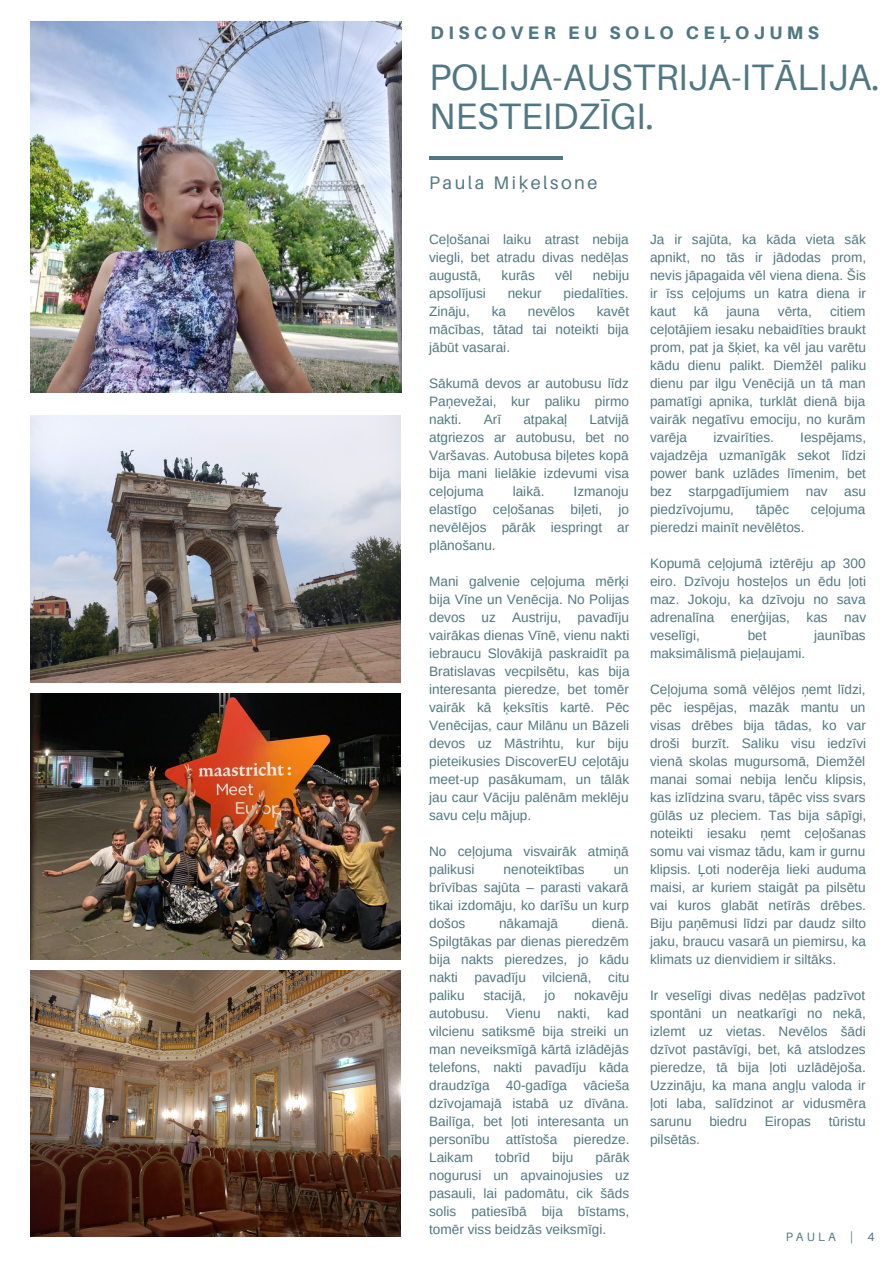
<style>
.page{position:relative;width:893px;height:1264px;background:#fff}
.page>*{position:absolute;margin:0;border:0;box-sizing:border-box;transform-origin:0 0}
.t1{font:36.75px/38.5px "Aileron";color:#517882}
.t2{font:800 18.15px "Aileron";letter-spacing:.25em;color:#517882}
.t3{font:18.15px "Aileron";letter-spacing:.14em;color:#517882}
.t4{font:13.65px/18px "Arimo";color:#517882;text-align:justify}
.t5{font:12.15px "Aileron";letter-spacing:.25em;color:#517882}
</style>
<div class="page">
<hr style="left:429px;top:156px;width:133px;height:4px;background:#517882">
<img style="left:31px;top:416px;width:370px;height:266px">
<img style="left:31px;top:693px;width:370px;height:266px">
<img style="left:31px;top:970px;width:370px;height:266px">
<img style="left:31px;top:22px;width:370px;height:370px">
<h2 class="t2" style="left:430px;top:22px;width:390px">DISCOVER EU SOLO CEĻOJUMS</h2>
<h1 class="t1" style="left:429px;top:57px;width:452px">POLIJA-AUSTRIJA-ITĀLIJA.<br>NESTEIDZĪGI.</h1>
<h2 class="t3" style="left:429px;top:172px;width:170px">Paula Miķelsone</h2>
<p class="t4" style="left:429px;top:230px;width:201px">Ceļošanai laiku atrast nebija viegli, bet atradu divas nedēļas augustā,</p>
<p class="t4" style="left:501px;top:266px;width:35px">kurās</p>
<p class="t4" style="left:555px;top:266px;width:19px">vēl</p>
<p class="t4" style="left:593px;top:266px;width:38px">nebiju</p>
<p class="t4" style="left:429px;top:284px;width:58px">apsolījusi</p>
<p class="t4" style="left:507px;top:284px;width:36px">nekur</p>
<p class="t4" style="left:563px;top:284px;width:67px">piedalīties.</p>
<p class="t4" style="left:429px;top:302px;width:42px">Zināju,</p>
<p class="t4" style="left:491px;top:302px;width:16px">ka</p>
<p class="t4" style="left:528px;top:302px;width:48px">nevēlos</p>
<p class="t4" style="left:429px;top:302px;width:201px;text-indent:167px">kavēt mācības, tātad tai noteikti bija jābūt vasarai.</p>
<p class="t4" style="left:429px;top:374px;width:201px">Sākumā devos ar autobusu līdz Paņevežai, kur paliku pirmo nakti.</p>
<p class="t4" style="left:429px;top:410px;width:201px;text-indent:160px">Latvijā atgriezos ar autobusu, bet no Varšavas. Autobusa biļetes kopā bija mani lielākie izdevumi visa ceļojuma</p>
<p class="t4" style="left:484px;top:410px;width:19px">Arī</p>
<p class="t4" style="left:523px;top:410px;width:45px">atpakaļ</p>
<p class="t4" style="left:429px;top:482px;width:202px;text-indent:144px">Izmanoju elastīgo ceļošanas biļeti, jo nevēlējos pārāk iespringt ar plānošanu.</p>
<p class="t4" style="left:429px;top:572px;width:202px">Mani galvenie ceļojuma mērķi bija Vīne un Venēcija. No Polijas devos uz Austriju, pavadīju vairākas dienas Vīnē, vienu nakti iebraucu Slovākijā paskraidīt pa Bratislavas vecpilsētu, kas bija interesanta pieredze, bet tomēr vairāk kā ķeksītis kartē. Pēc Venēcijas, caur Milānu un Bāzeli devos uz Māstrihtu, kur biju pieteikusies DiscoverEU ceļotāju meet-up pasākumam, un tālāk jau caur Vāciju palēnām meklēju savu ceļu mājup.</p>
<p class="t4" style="left:429px;top:842px;width:201px">No ceļojuma visvairāk atmiņā palikusi</p>
<p class="t4" style="left:512px;top:482px;width:33px">laikā.</p>
<p class="t4" style="left:503px;top:860px;width:82px">nenoteiktības</p>
<p class="t4" style="left:429px;top:860px;width:201px;text-indent:185px">un brīvības sajūta – parasti vakarā tikai izdomāju, ko darīšu un kurp došos</p>
<p class="t4" style="left:429px;top:914px;width:202px;text-indent:162px">dienā.<br>Spilgtākas par dienas pieredzēm bija nakts pieredzes, jo kādu nakti pavadīju vilcienā, citu paliku</p>
<p class="t4" style="left:499px;top:914px;width:61px">nākamajā</p>
<p class="t4" style="left:429px;top:986px;width:202px;text-indent:145px">nokavēju autobusu. Vienu nakti, kad vilcienu satiksmē bija streiki un man neveiksmīgā kārtā izlādējās telefons, nakti pavadīju kāda draudzīga 40-gadīga vācieša dzīvojamajā istabā uz dīvāna.<br>Bailīga, bet ļoti interesanta un personību attīstoša pieredze.<br>Laikam</p>
<p class="t4" style="left:483px;top:986px;width:44px">stacijā,</p>
<p class="t4" style="left:544px;top:986px;width:12px">jo</p>
<p class="t4" style="left:429px;top:1148px;width:202px;text-indent:166px">pārāk nogurusi un apvainojusies uz pasauli, lai padomātu, cik šāds solis patiesībā bija bīstams, tomēr viss beidzās veiksmīgi.</p>
<p class="t4" style="left:495px;top:1148px;width:36px">tobrīd</p>
<p class="t4" style="left:552px;top:1148px;width:23px">biju</p>
<p class="t4" style="left:650px;top:230px;width:218px">Ja ir sajūta, ka kāda vieta sāk apnikt, no tās ir jādodas prom, nevis jāpagaida vēl viena diena. Šis ir īss ceļojums un katra diena ir kaut</p>
<p class="t4" style="left:650px;top:302px;width:218px;text-indent:180px">citiem ceļotājiem iesaku nebaidīties braukt prom, pat ja šķiet, ka vēl jau varētu kādu dienu palikt. Diemžēl paliku dienu par ilgu Venēcijā un tā man pamatīgi apnika, turklāt dienā bija vairāk negatīvu emociju, no kurām varēja</p>
<p class="t4" style="left:693px;top:302px;width:16px">kā</p>
<p class="t4" style="left:726px;top:302px;width:35px">jauna</p>
<p class="t4" style="left:777px;top:302px;width:36px">vērta,</p>
<p class="t4" style="left:650px;top:428px;width:218px;text-indent:150px">Iespējams, vajadzēja uzmanīgāk sekot līdzi power bank uzlādes līmenim, bet bez starpgadījumiem nav asu piedzīvojumu,</p>
<p class="t4" style="left:713px;top:428px;width:62px">izvairīties.</p>
<p class="t4" style="left:755px;top:500px;width:35px">tāpēc</p>
<p class="t4" style="left:810px;top:500px;width:56px">ceļojuma</p>
<p class="t4" style="left:650px;top:518px;width:156px">pieredzi mainīt nevēlētos.</p>
<p class="t4" style="left:650px;top:554px;width:218px">Kopumā ceļojumā iztērēju ap 300 eiro. Dzīvoju hosteļos un ēdu ļoti maz. Jokoju, ka dzīvoju no sava adrenalīna enerģijas, kas nav veselīgi,</p>
<p class="t4" style="left:747px;top:626px;width:20px">bet</p>
<p class="t4" style="left:814px;top:626px;width:53px">jaunības</p>
<p class="t4" style="left:650px;top:644px;width:157px">maksimālismā pieļaujami.</p>
<p class="t4" style="left:650px;top:680px;width:218px">Ceļojuma somā vēlējos ņemt līdzi, pēc iespējas, mazāk mantu un visas drēbes bija tādas, ko var droši burzīt. Saliku visu iedzīvi vienā skolas mugursomā, Diemžēl manai somai nebija lenču klipsis, kas izlīdzina svaru, tāpēc viss svars gūlās uz pleciem. Tas bija sāpīgi, noteikti iesaku ņemt ceļošanas somu vai vismaz tādu, kam ir gurnu klipsis. Ļoti noderēja lieki auduma maisi, ar kuriem staigāt pa pilsētu vai kuros glabāt netīrās drēbes.<br>Biju paņēmusi līdzi par daudz silto jaku, braucu vasarā un piemirsu, ka klimats uz dienvidiem ir siltāks.</p>
<p class="t4" style="left:650px;top:986px;width:217px">Ir veselīgi divas nedēļas padzīvot spontāni un neatkarīgi no nekā, izlemt uz vietas. Nevēlos šādi dzīvot pastāvīgi, bet, kā atslodzes pieredze, tā bija ļoti uzlādējoša.<br>Uzzināju, ka mana angļu valoda ir ļoti laba, salīdzinot ar vidusmēra sarunu</p>
<p class="t4" style="left:709px;top:1112px;width:39px">biedru</p>
<p class="t4" style="left:764px;top:1112px;width:48px">Eiropas</p>
<p class="t4" style="left:828px;top:1112px;width:39px">tūristu</p>
<p class="t4" style="left:650px;top:1130px;width:51px">pilsētās.</p>
<p class="t5" style="left:785px;top:1228px;width:90px">PAULA | 4</p>
</div>
